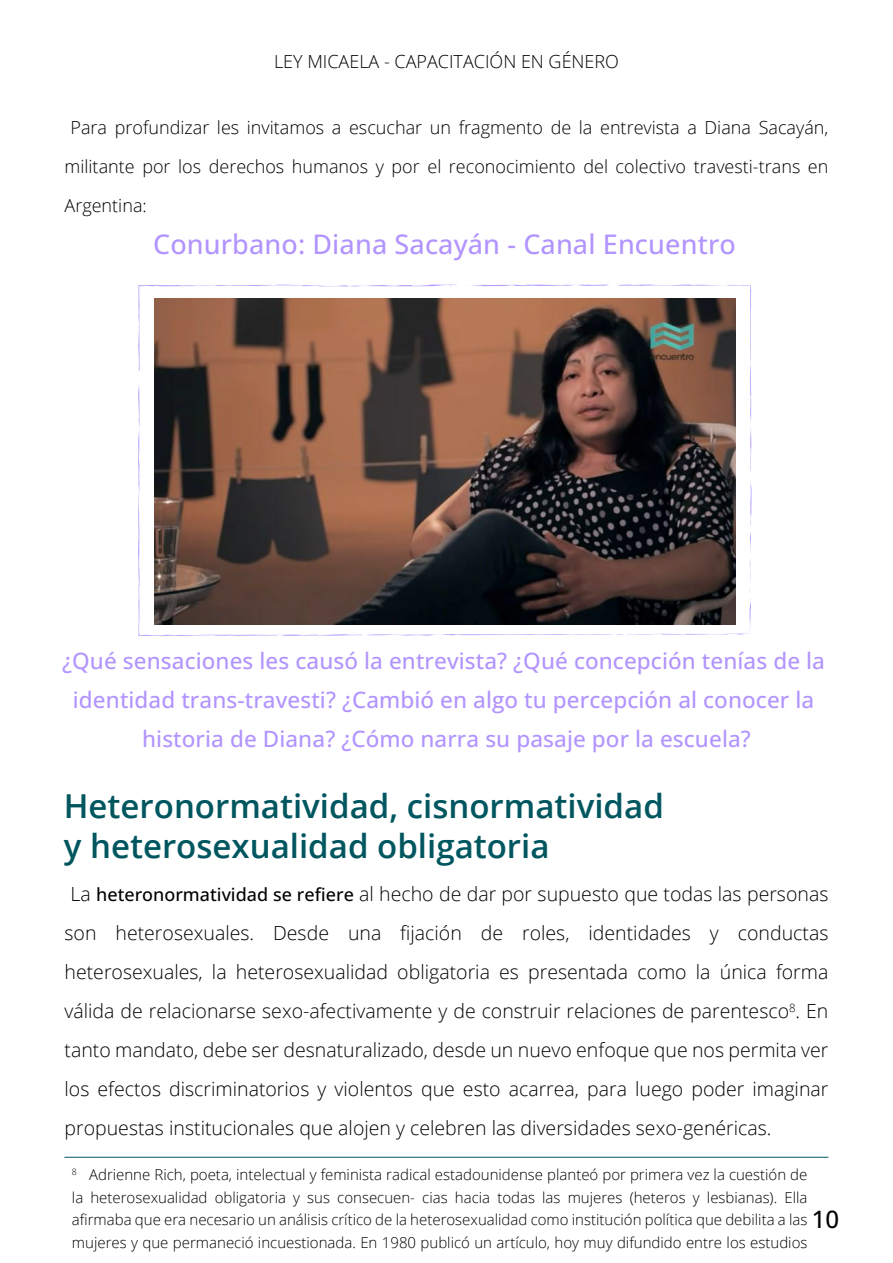
<style>
.page{position:relative;width:893px;height:1263px;background:#fff}
.page>*{position:absolute;margin:0;border:0;box-sizing:border-box;transform-origin:0 0}
.t1{font:600 33px/39.6px "Open Sans";color:#00565f}
.t2{font:500 27px "Open Sans";letter-spacing:.005em;color:#b294ff}
.t3{font:500 24px "Open Sans";color:#000}
.t4{font:500 22.5px/39.3px "Open Sans";letter-spacing:.005em;color:#b294ff;text-align:center}
.t5{font:300 19.5px/39px "Open Sans";color:#000;text-align:justify}
.t6{font:300 18px/39px "Open Sans";color:#000;text-align:justify}
.t7{font:300 15px/22.5px "Open Sans";color:#000;text-align:justify}
.s1{font-weight:500;font-size:18px}
</style>
<div class="page">
<hr style="left:64px;top:1157px;width:764px;height:1px;background:#00565f">
<svg style="left:138px;top:284px;width:614px;height:353px"></svg>
<img style="left:154px;top:298px;width:581px;height:326px">
<p class="t6" style="left:274px;top:41px;width:346px">LEY MICAELA - CAPACITACIÓN EN GÉNERO</p>
<p class="t6" style="left:65px;top:107px;width:765px;text-indent:6px">Para profundizar les invitamos a escuchar un fragmento de la entrevista a Diana Sacayán, militante por los derechos humanos y por el reconocimiento del colectivo travesti-trans en Argentina:</p>
<h2 class="t2" style="left:153px;top:226px;width:584px">Conurbano: Diana Sacayán - Canal Encuentro</h2>
<p class="t4" style="left:62px;top:641px;width:764px">¿Qué sensaciones les causó la entrevista? ¿Qué concepción tenías de la identidad trans-travesti? ¿Cambió en algo tu percepción al conocer la historia de Diana? ¿Cómo narra su pasaje por la escuela?</p>
<h1 class="t1" style="left:64px;top:786px;width:601px">Heteronormatividad, cisnormatividad y heterosexualidad obligatoria</h1>
<p class="t5" style="left:65px;top:874px;width:765px;text-indent:6px">La <span class="s1">heteronormatividad se refiere</span> al hecho de dar por supuesto que todas las personas son heterosexuales. Desde una fijación de roles, identidades y conductas heterosexuales, la heterosexualidad obligatoria es presentada como la única forma válida de relacionarse sexo-afectivamente y de construir relaciones de parentesco<sup>8</sup>. En tanto mandato, debe ser desnaturalizado, desde un nuevo enfoque que nos permita ver los efectos discriminatorios y violentos que esto acarrea, para luego poder imaginar propuestas institucionales que alojen y celebren las diversidades sexo-genéricas.</p>
<p class="t7" style="left:72px;top:1163px;width:737px"><sup>8</sup> Adrienne Rich, poeta, intelectual y feminista radical estadounidense planteó por primera vez la cuestión de la heterosexualidad obligatoria y sus consecuen- cias hacia todas las mujeres (heteros y lesbianas). Ella afirmaba que era necesario un análisis crítico de la heterosexualidad como institución política que debilita a las mujeres y que permaneció incuestionada. En 1980 publicó un artículo, hoy muy difundido entre los estudios</p>
<p class="t3" style="left:811px;top:1203px;width:29px">10</p>
</div>
